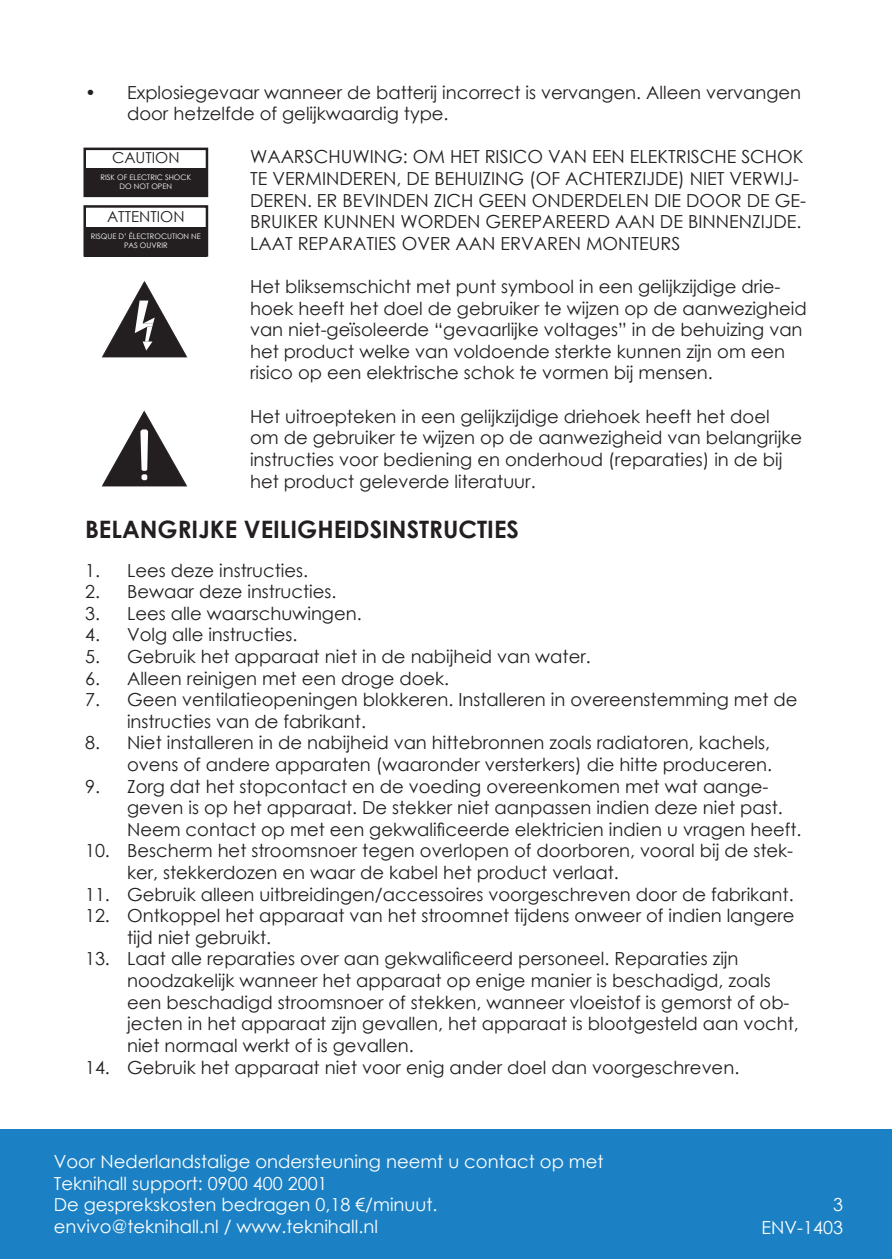
<style>
.page{position:relative;width:893px;height:1259px;background:#fff}
.page>*{position:absolute;margin:0;border:0;box-sizing:border-box;transform-origin:0 0}
.Rubrik{font:700 24px "Century Gothic";color:#231f20}
.Brød_tabualtor{font:18px/21.6px "Century Gothic";color:#231f20}
.Brød_tabulator_2{font:18px/21.6px "Century Gothic";color:#231f20}
.Brødtekst{font:18px/21.6px "Century Gothic";color:#fff}
.Brødtekst-2{font:15px "Century Gothic";color:#231f20}
.Brødtekst-3{font:7.5px/9px "Century Gothic";color:#fff;text-align:center}
</style>
<div class="page">
<div style="left:0;top:1129px;width:892px;height:130px;background:#1b81c4"></div>
<div style="left:83px;top:148px;width:125px;height:49px;border:3px solid #231f20"></div>
<div style="left:85px;top:168px;width:122px;height:29px;background:#231f20"></div>
<div style="left:83px;top:205px;width:125px;height:52px;border:3px solid #231f20"></div>
<div style="left:85px;top:227px;width:122px;height:30px;background:#231f20"></div>
<svg style="left:102px;top:281px;width:85px;height:77px"></svg>
<svg style="left:102px;top:410px;width:85px;height:77px"></svg>
<p class="Brød_tabualtor" style="left:127px;top:81px;width:676px;text-indent:-42px">• Explosiegevaar wanneer de batterij incorrect is vervangen. Alleen vervangen door hetzelfde of gelijkwaardig type.</p>
<p class="Brød_tabulator_2" style="left:250px;top:146px;width:558px">WAARSCHUWING: OM HET RISICO VAN EEN ELEKTRISCHE SCHOK TE VERMINDEREN, DE BEHUIZING (OF ACHTERZIJDE) NIET VERWIJ-DEREN. ER BEVINDEN ZICH GEEN ONDERDELEN DIE DOOR DE GE-BRUIKER KUNNEN WORDEN GEREPAREERD AAN DE BINNENZIJDE.<br>LAAT REPARATIES OVER AAN ERVAREN MONTEURS</p>
<p class="Brød_tabulator_2" style="left:250px;top:275px;width:558px">Het bliksemschicht met punt symbool in een gelijkzijdige drie&shy;hoek heeft het doel de gebruiker te wijzen op de aanwezigheid van niet-geïsoleerde “gevaarlijke voltages” in de behuizing van het product welke van voldoende sterkte kunnen zijn om een risico op een elektrische schok te vormen bij mensen.</p>
<p class="Brød_tabulator_2" style="left:250px;top:405px;width:554px">Het uitroepteken in een gelijkzijdige driehoek heeft het doel om de gebruiker te wijzen op de aanwezigheid van belangrijke instructies voor bediening en onderhoud (reparaties) in de bij het product geleverde literatuur.</p>
<p class="Rubrik" style="left:85px;top:511px;width:435px">BELANGRIJKE VEILIGHEIDSINSTRUCTIES</p>
<p class="Brød_tabualtor" style="left:85px;top:559px;width:225px">1. Lees deze instructies.</p>
<p class="Brød_tabualtor" style="left:85px;top:580px;width:253px">2. Bewaar deze instructies.</p>
<p class="Brød_tabualtor" style="left:85px;top:602px;width:278px">3. Lees alle waarschuwingen.</p>
<p class="Brød_tabualtor" style="left:85px;top:624px;width:214px">4. Volg alle instructies.</p>
<p class="Brød_tabualtor" style="left:85px;top:645px;width:507px">5. Gebruik het apparaat niet in de nabijheid van water.</p>
<p class="Brød_tabualtor" style="left:85px;top:667px;width:366px">6. Alleen reinigen met een droge doek.</p>
<p class="Brød_tabualtor" style="left:127px;top:688px;width:672px;text-indent:-42px">7. Geen ventilatieopeningen blokkeren. Installeren in overeenstemming met de instructies van de fabrikant.</p>
<p class="Brød_tabualtor" style="left:85px;top:732px;width:689px;text-align:right">8. Niet installeren in de nabijheid van hittebronnen zoals radiatoren, kachels, ovens of andere apparaten (waaronder versterkers) die hitte produceren.</p>
<p class="Brød_tabualtor" style="left:127px;top:775px;width:676px;text-indent:-42px">9. Zorg dat het stopcontact en de voeding overeenkomen met wat aange&shy;geven is op het apparaat. De stekker niet aanpassen indien deze niet past.<br>Neem contact op met een gekwalificeerde elektricien indien u vragen heeft.</p>
<p class="Brød_tabualtor" style="left:127px;top:840px;width:667px;text-indent:-42px">10. Bescherm het stroomsnoer tegen overlopen of doorboren, vooral bij de stek&shy;ker, stekkerdozen en waar de kabel het product verlaat.</p>
<p class="Brød_tabualtor" style="left:85px;top:883px;width:710px">11. Gebruik alleen uitbreidingen/accessoires voorgeschreven door de fabrikant.</p>
<p class="Brød_tabualtor" style="left:127px;top:904px;width:669px;text-indent:-42px">12. Ontkoppel het apparaat van het stroomnet tijdens onweer of indien langere tijd niet gebruikt.</p>
<p class="Brød_tabualtor" style="left:127px;top:948px;width:673px;text-indent:-42px">13. Laat alle reparaties over aan gekwalificeerd personeel. Reparaties zijn noodzakelijk wanneer het apparaat op enige manier is beschadigd, zoals een beschadigd stroomsnoer of stekken, wanneer vloeistof is gemorst of ob&shy;jecten in het apparaat zijn gevallen, het apparaat is blootgesteld aan vocht, niet normaal werkt of is gevallen.</p>
<p class="Brød_tabualtor" style="left:85px;top:1056px;width:656px">14. Gebruik het apparaat niet voor enig ander doel dan voorgeschreven.</p>
<p class="Brødtekst-2" style="left:112px;top:147px;width:69px">CAUTION</p>
<p class="Brødtekst-3" style="left:101px;top:172px;width:92px">RISK OF ELECTRIC SHOCK</p>
<p class="Brødtekst-3" style="left:120px;top:181px;width:54px">DO NOT OPEN</p>
<p class="Brødtekst-2" style="left:107px;top:206px;width:79px">ATTENTION</p>
<p class="Brødtekst-3" style="left:91px;top:232px;width:112px">RISQUE D’ ÉLECTROCUTION NE<br>PAS OUVRIR</p>
<p class="Brødtekst" style="left:54px;top:1150px;width:551px">Voor Nederlandstalige ondersteuning neemt u contact op met Teknihall support: 0900 400 2001<br>De gesprekskosten bedragen 0,18 €/minuut. envivo@teknihall.nl / www.teknihall.nl</p>
<p class="Brødtekst" style="left:833px;top:1193px;width:11px">3</p>
<p class="Brødtekst" style="left:762px;top:1216px;width:83px">ENV-1403</p>
</div>
